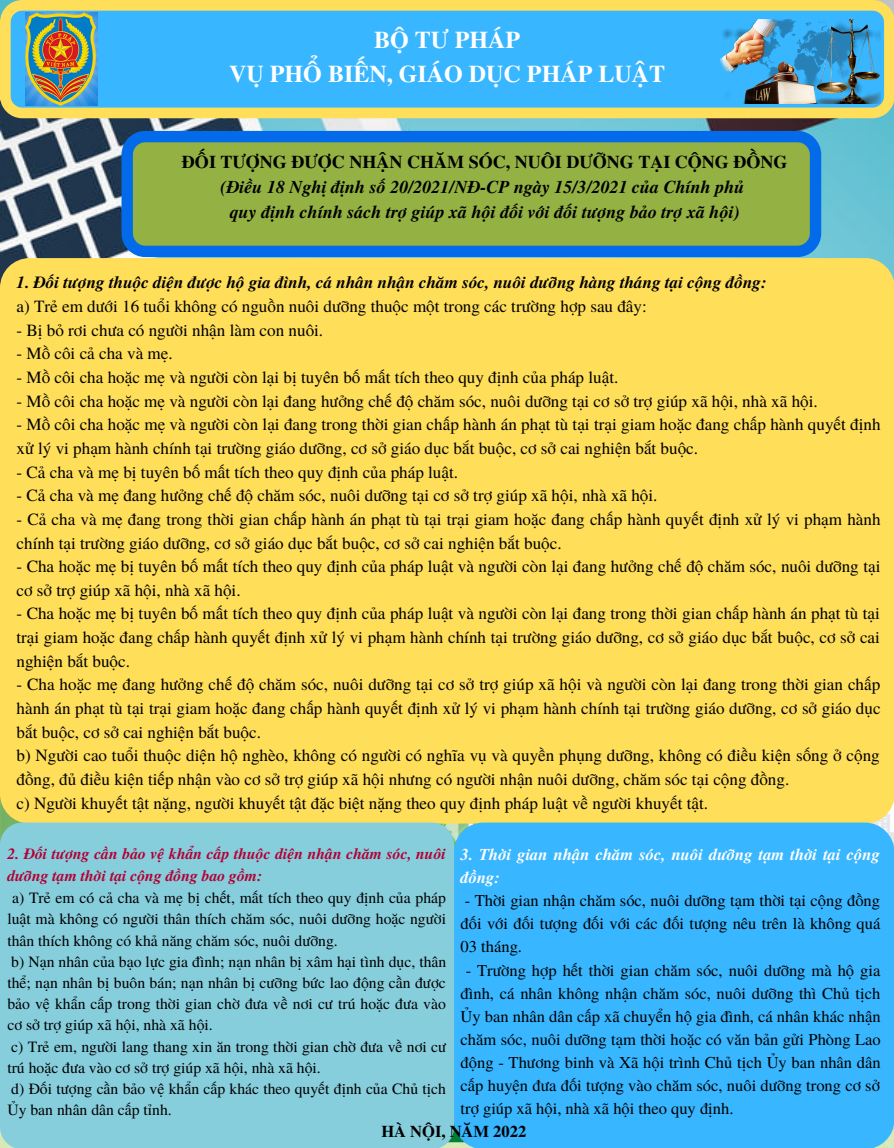
<style>
.page{position:relative;width:894px;height:1148px;background:#fff}
.page>*{position:absolute;margin:0;border:0;box-sizing:border-box;transform-origin:0 0}
.t1{font:700 24px/33.8px "Te X Gyre Termes";color:#fff;text-align:center}
.t2{font:italic 700 18px/24.8px "Te X Gyre Termes";color:#000;text-align:center}
.t3{font:700 18px "Te X Gyre Termes";color:#000}
.t4{font:17.1px/23.7px "Te X Gyre Termes";color:#000}
.t5{font:italic 700 17.1px "Te X Gyre Termes";color:#000}
.t6{font:16.5px/23.1px "Te X Gyre Termes";color:#000;text-align:justify}
.t7{font:italic 700 16.5px/23.1px "Te X Gyre Termes";color:#fff}
.t8{font:700 16.5px "Te X Gyre Termes";color:#000}
.t9{font:15.6px/21.1px "Te X Gyre Termes";color:#000}
.t10{font:italic 700 15.6px/21.9px "Te X Gyre Termes";color:#b20033}
</style>
<div class="page">
<img style="left:0;top:118px;width:893px;height:164px">
<svg style="left:0;top:0;width:893px;height:118px;background:#68bfd6"></svg>
<img style="left:25px;top:13px;width:72px;height:92px">
<img style="left:720px;top:19px;width:160px;height:85px">
<svg style="left:121px;top:131px;width:700px;height:126px;background:#76a265"></svg>
<div style="left:0;top:258px;width:893px;height:565px;background:#ffde59;border-radius:30px"></div>
<div style="left:454px;top:822px;width:439px;height:325px;background:#38b6ff"></div>
<div style="left:0;top:822px;width:454px;height:325px;background:#87cedd"></div>
<h1 class="t1" style="left:229px;top:22px;width:437px">BỘ TƯ PHÁP<br>VỤ PHỔ BIẾN, GIÁO DỤC PHÁP LUẬT</h1>
<p class="t3" style="left:182px;top:148px;width:607px">ĐỐI TƯỢNG ĐƯỢC NHẬN CHĂM SÓC, NUÔI DƯỠNG TẠI CỘNG ĐỒNG</p>
<p class="t2" style="left:220px;top:174px;width:525px">(Điều 18 Nghị định số 20/2021/NĐ-CP ngày 15/3/2021 của Chính phủ quy định chính sách trợ giúp xã hội đối với đối tượng bảo trợ xã hội)</p>
<p class="t5" style="left:17px;top:270px;width:751px">1. Đối tượng thuộc diện được hộ gia đình, cá nhân nhận chăm sóc, nuôi dưỡng hàng tháng tại cộng đồng:</p>
<p class="t4" style="left:17px;top:293px;width:631px">a) Trẻ em dưới 16 tuổi không có nguồn nuôi dưỡng thuộc một trong các trường hợp sau đây:</p>
<p class="t4" style="left:17px;top:317px;width:308px">- Bị bỏ rơi chưa có người nhận làm con nuôi.</p>
<p class="t4" style="left:17px;top:341px;width:158px">- Mồ côi cả cha và mẹ.</p>
<p class="t4" style="left:17px;top:364px;width:603px">- Mồ côi cha hoặc mẹ và người còn lại bị tuyên bố mất tích theo quy định của pháp luật.</p>
<p class="t4" style="left:17px;top:388px;width:802px">- Mồ côi cha hoặc mẹ và người còn lại đang hưởng chế độ chăm sóc, nuôi dưỡng tại cơ sở trợ giúp xã hội, nhà xã hội.</p>
<p class="t4" style="left:17px;top:412px;width:865px">- Mồ côi cha hoặc mẹ và người còn lại đang trong thời gian chấp hành án phạt tù tại trại giam hoặc đang chấp hành quyết định xử lý vi phạm hành chính tại trường giáo dưỡng, cơ sở giáo dục bắt buộc, cơ sở cai nghiện bắt buộc.</p>
<p class="t4" style="left:17px;top:459px;width:443px">- Cả cha và mẹ bị tuyên bố mất tích theo quy định của pháp luật.</p>
<p class="t4" style="left:17px;top:483px;width:642px">- Cả cha và mẹ đang hưởng chế độ chăm sóc, nuôi dưỡng tại cơ sở trợ giúp xã hội, nhà xã hội.</p>
<p class="t4" style="left:17px;top:506px;width:865px">- Cả cha và mẹ đang trong thời gian chấp hành án phạt tù tại trại giam hoặc đang chấp hành quyết định xử lý vi phạm hành chính tại trường giáo dưỡng, cơ sở giáo dục bắt buộc, cơ sở cai nghiện bắt buộc.</p>
<p class="t4" style="left:17px;top:553px;width:865px">- Cha hoặc mẹ bị tuyên bố mất tích theo quy định của pháp luật và người còn lại đang hưởng chế độ chăm sóc, nuôi dưỡng tại cơ sở trợ giúp xã hội, nhà xã hội.</p>
<p class="t4" style="left:17px;top:601px;width:864px;text-align:justify">- Cha hoặc mẹ bị tuyên bố mất tích theo quy định của pháp luật và người còn lại đang trong thời gian chấp hành án phạt tù tại trại giam hoặc đang chấp hành quyết định xử lý vi phạm hành chính tại trường giáo dưỡng, cơ sở giáo dục bắt buộc, cơ sở cai nghiện bắt buộc.</p>
<p class="t4" style="left:17px;top:672px;width:865px">- Cha hoặc mẹ đang hưởng chế độ chăm sóc, nuôi dưỡng tại cơ sở trợ giúp xã hội và người còn lại đang trong thời gian chấp hành án phạt tù tại trại giam hoặc đang chấp hành quyết định xử lý vi phạm hành chính tại trường giáo dưỡng, cơ sở giáo dục bắt buộc, cơ sở cai nghiện bắt buộc.<br>b) Người cao tuổi thuộc diện hộ nghèo, không có người có nghĩa vụ và quyền phụng dưỡng, không có điều kiện sống ở cộng đồng, đủ điều kiện tiếp nhận vào cơ sở trợ giúp xã hội nhưng có người nhận nuôi dưỡng, chăm sóc tại cộng đồng.<br>c) Người khuyết tật nặng, người khuyết tật đặc biệt nặng theo quy định pháp luật về người khuyết tật.</p>
<p class="t10" style="left:7px;top:842px;width:440px">2. Đối tượng cần bảo vệ khẩn cấp thuộc diện nhận chăm sóc, nuôi dưỡng tạm thời tại cộng đồng bao gồm:</p>
<p class="t9" style="left:7px;top:886px;width:440px;text-indent:5px">a) Trẻ em có cả cha và mẹ bị chết, mất tích theo quy định của pháp luật mà không có người thân thích chăm sóc, nuôi dưỡng hoặc người thân thích không có khả năng chăm sóc, nuôi dưỡng.<br>b) Nạn nhân của bạo lực gia đình; nạn nhân bị xâm hại tình dục, thân thể; nạn nhân bị buôn bán; nạn nhân bị cưỡng bức lao động cần được bảo vệ khẩn cấp trong thời gian chờ đưa về nơi cư trú hoặc đưa vào cơ sở trợ giúp xã hội, nhà xã hội.<br>c) Trẻ em, người lang thang xin ăn trong thời gian chờ đưa về nơi cư trú hoặc đưa vào cơ sở trợ giúp xã hội, nhà xã hội.<br>d) Đối tượng cần bảo vệ khẩn cấp khác theo quyết định của Chủ tịch Ủy ban nhân dân cấp tỉnh.</p>
<p class="t7" style="left:460px;top:842px;width:420px">3. Thời gian nhận chăm sóc, nuôi dưỡng tạm thời tại cộng đồng:</p>
<p class="t6" style="left:460px;top:888px;width:421px">- Thời gian nhận chăm sóc, nuôi dưỡng tạm thời tại cộng đồng đối với đối tượng đối với các đối tượng nêu trên là không quá 03 tháng.</p>
<p class="t6" style="left:460px;top:957px;width:421px;text-indent:5px">- Trường hợp hết thời gian chăm sóc, nuôi dưỡng mà hộ gia đình, cá nhân không nhận chăm sóc, nuôi dưỡng thì Chủ tịch Ủy ban nhân dân cấp xã chuyển hộ gia đình, cá nhân khác nhận chăm sóc, nuôi dưỡng tạm thời hoặc có văn bản gửi Phòng Lao động - Thương binh và Xã hội trình Chủ tịch Ủy ban nhân dân cấp huyện đưa đối tượng vào chăm sóc, nuôi dưỡng trong cơ sở trợ giúp xã hội, nhà xã hội theo quy định.</p>
<p class="t8" style="left:381px;top:1118px;width:146px">HÀ NỘI, NĂM 2022</p>
</div>
